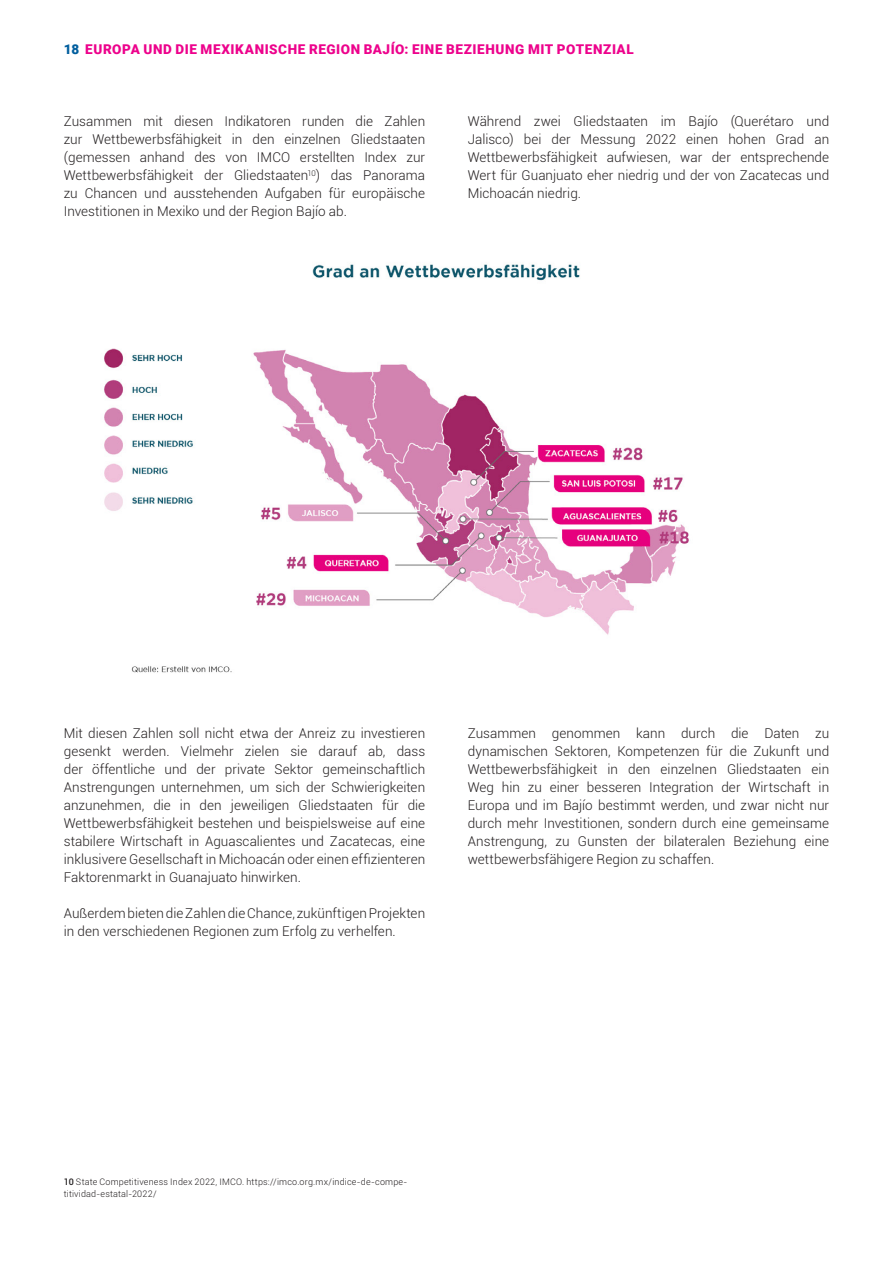
<style>
.page{position:relative;width:893px;height:1263px;background:#fff}
.page>*{position:absolute;margin:0;border:0;box-sizing:border-box;transform-origin:0 0}
.Copytext{font:300 13.5px/18px "Roboto";letter-spacing:.005em;color:#231f20;text-align:justify}
.t1{font:900 13.5px "Roboto";letter-spacing:.045em;color:#ed028c}
.foot{font:300 9px/12px "Roboto";letter-spacing:.02em;color:#231f20}
.s1{color:#005e9e}
.s2{font-weight:500}
</style>
<div class="page">
<img style="left:104px;top:264px;width:585px;height:409px">
<p class="t1" style="left:64px;top:40px;width:571px"><span class="s1">18</span> EUROPA UND DIE MEXIKANISCHE REGION BAJÍO: EINE BEZIEHUNG MIT POTENZIAL</p>
<p class="Copytext" style="left:64px;top:112px;width:363px">Zusammen mit diesen Indikatoren runden die Zahlen zur Wettbewerbsfähigkeit in den einzelnen Gliedstaaten (gemessen anhand des von IMCO erstellten Index zur Wettbewerbsfähigkeit der Gliedstaaten<sup>10</sup>) das Panorama zu Chancen und ausstehenden Aufgaben für europäische Investitionen in Mexiko und der Region Bajío ab.</p>
<p class="Copytext" style="left:468px;top:112px;width:363px">Während zwei Gliedstaaten im Bajío (Querétaro und Jalisco) bei der Messung 2022 einen hohen Grad an Wettbewerbsfähigkeit aufwiesen, war der entsprechende Wert für Guanjuato eher niedrig und der von Zacatecas und Michoacán niedrig.</p>
<p class="Copytext" style="left:64px;top:724px;width:363px">Mit diesen Zahlen soll nicht etwa der Anreiz zu investieren gesenkt werden. Vielmehr zielen sie darauf ab, dass der öffentliche und der private Sektor gemeinschaftlich Anstrengungen unternehmen, um sich der Schwierigkeiten anzunehmen, die in den jeweiligen Gliedstaaten für die Wettbewerbsfähigkeit bestehen und beispielsweise auf eine stabilere Wirtschaft in Aguascalientes und Zacatecas, eine inklusivere Gesellschaft in Michoacán oder einen effizienteren Faktorenmarkt in Guanajuato hinwirken.</p>
<p class="Copytext" style="left:64px;top:904px;width:363px">Außerdem bieten die Zahlen die Chance, zukünftigen Projekten in den verschiedenen Regionen zum Erfolg zu verhelfen.</p>
<p class="Copytext" style="left:468px;top:724px;width:363px">Zusammen genommen kann durch die Daten zu dynamischen Sektoren, Kompetenzen für die Zukunft und Wettbewerbsfähigkeit in den einzelnen Gliedstaaten ein Weg hin zu einer besseren Integration der Wirtschaft in Europa und im Bajío bestimmt werden, und zwar nicht nur durch mehr Investitionen, sondern durch eine gemeinsame Anstrengung, zu Gunsten der bilateralen Beziehung eine wettbewerbsfähigere Region zu schaffen.</p>
<p class="foot" style="left:64px;top:1176px;width:345px"><span class="s2">10</span> State Competitiveness Index 2022, IMCO. https://imco.org.mx/indice-de-compe&shy;titividad-estatal-2022/</p>
</div>
